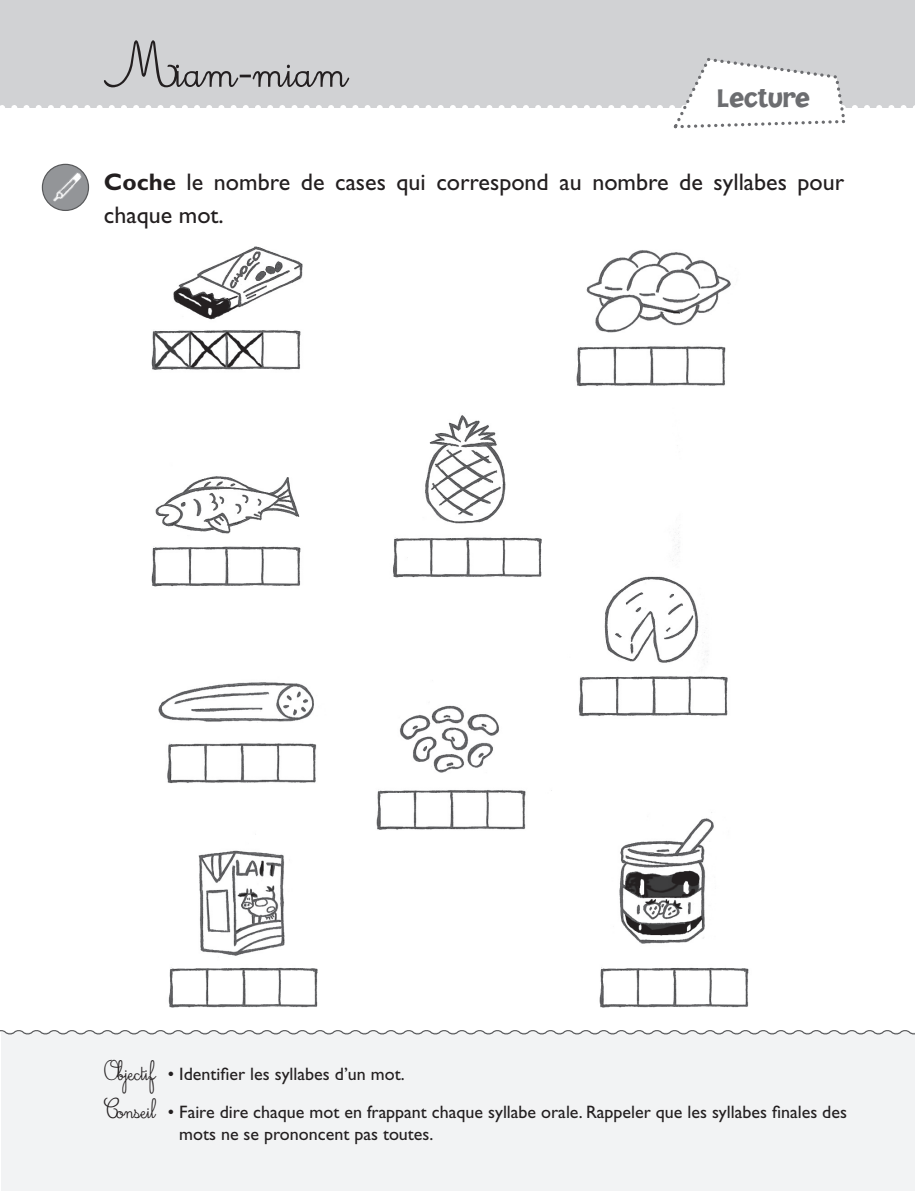
<style>
.page{position:relative;width:915px;height:1191px;background:#fff}
.page>*{position:absolute;margin:0;border:0;box-sizing:border-box;transform-origin:0 0}
.t1{font:67.5px "Script DESK+G";color:#231f20}
.t2{font:900 27.15px "Jacoby ICG";letter-spacing:-.01em;color:#6c6d70}
.t3{font:24px/33px "Gill Sans";color:#231f20}
.t4{font:18px/38.7px "Gill Sans";color:#231f20}
.s1{font-weight:700}
.s2{font-family:"Script DESK+G";font-size:30px}
</style>
<div class="page">
<div style="left:2px;top:1032px;width:912px;height:159px;background:#f2f3f4"></div>
<svg style="left:0;top:1030px;width:914px;height:6px"></svg>
<div style="left:0;top:0;width:914px;height:108px;background:#d1d2d4"></div>
<svg style="left:0;top:58px;width:914px;height:71px"></svg>
<img style="left:43px;top:165px;width:45px;height:45px">
<div style="left:42px;top:164px;width:47px;height:47px;border:1px solid #57585a;border-radius:50%"></div>
<img style="left:151px;top:246px;width:598px;height:762px">
<div style="left:333px;top:225px;width:108px;height:113px;background:#fff"></div>
<h1 class="t1" style="left:105px;top:40px;width:245px">Miam-miam</h1>
<h2 class="t2" style="left:717px;top:81px;width:94px">Lecture</h2>
<h3 class="t3" style="left:104px;top:165px;width:741px"><span class="s1">Coche</span> le nombre de cases qui correspond au nombre de syllabes pour chaque mot.</h3>
<p class="t4" style="left:104px;top:1054px;width:744px"><span class="s2">Objectif</span> • Identifier les syllabes d’un mot.<br><span class="s2">Conseil</span> • Faire dire chaque mot en frappant chaque syllabe orale. Rappeler que les syllabes finales des</p>
<p class="t4" style="left:179px;top:1114px;width:256px">mots ne se prononcent pas toutes.</p>
</div>
